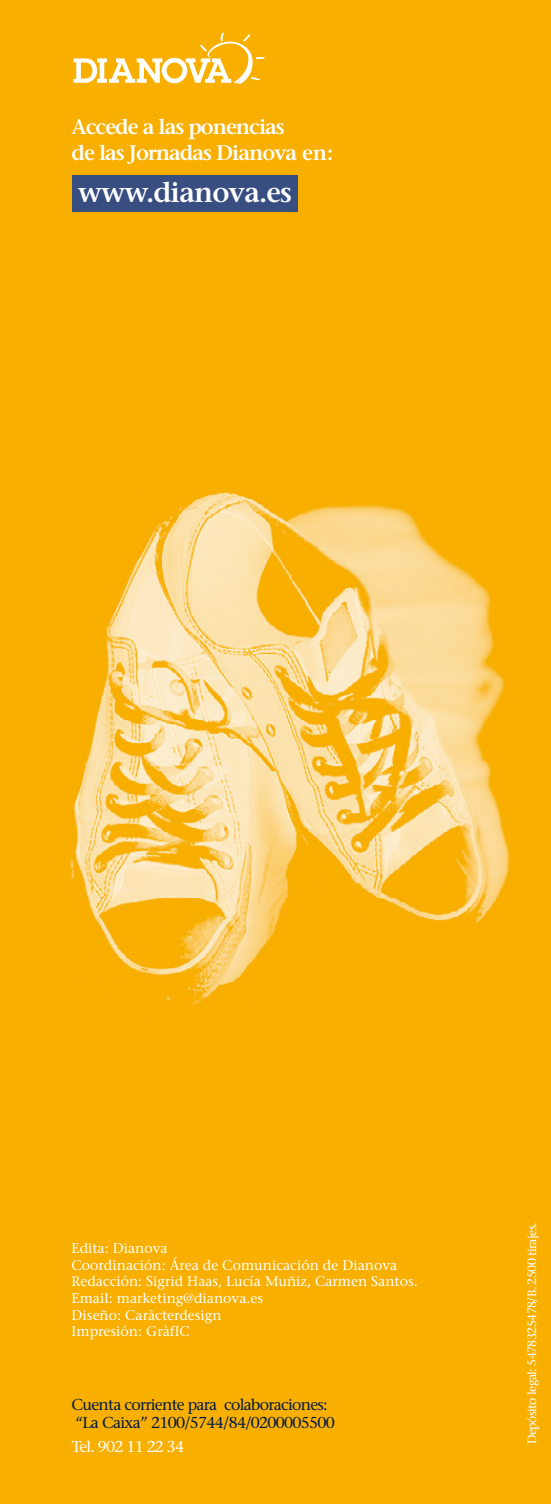
<style>
.page{position:relative;width:551px;height:1504px;background:#fff}
.page>*{position:absolute;margin:0;border:0;box-sizing:border-box;transform-origin:0 0}
.t1{font:600 28px "Stone Serif";letter-spacing:-.03em;color:#fff}
.t2{font:600 21px/25.2px "Stone Serif";letter-spacing:-.05em;color:#fff}
.t3{font:15.75px/18.4px "Stone Serif";letter-spacing:-.045em;color:#001946}
.t4{font:15.75px "Stone Serif";letter-spacing:-.05em;color:#fff}
.t5{font:14px/16.6px "Stone Serif";color:#fff}
.t6{font:12.25px "Stone Serif";letter-spacing:-.05em;color:#fff}
</style>
<div class="page">
<div style="left:0;top:1px;width:550px;height:1502px;background:#f8af00"></div>
<svg style="left:74px;top:32px;width:191px;height:52px"></svg>
<div style="left:72px;top:175px;width:225px;height:36px;background:#384d80"></div>
<img style="left:69px;top:492px;width:441px;height:514px">
<h2 class="t2" style="left:72px;top:117px;width:263px">Accede a las ponencias<br>de las Jornadas Dianova en:</h2>
<h1 class="t1" style="left:78px;top:182px;width:216px">www.dianova.es</h1>
<p class="t5" style="left:72px;top:1241px;width:347px">Edita: Dianova<br>Coordinación: Área de Comunicación de Dianova<br>Redacción: Sigrid Haas, Lucía Muñiz, Carmen Santos.<br>Email: marketing@dianova.es<br>Diseño: Caràcterdesign<br>Impresión: GràfIC</p>
<p class="t3" style="left:72px;top:1396px;width:265px">Cuenta corriente para colaboraciones: “La Caixa” 2100/5744/84/0200005500</p>
<p class="t4" style="left:72px;top:1440px;width:114px">Tel. 902 11 22 34</p>
<p class="t6" style="left:527px;top:1443px;width:223px;rotate:-90deg">Depósito legal: 5478325478/B. 2500 tirajes.</p>
</div>
